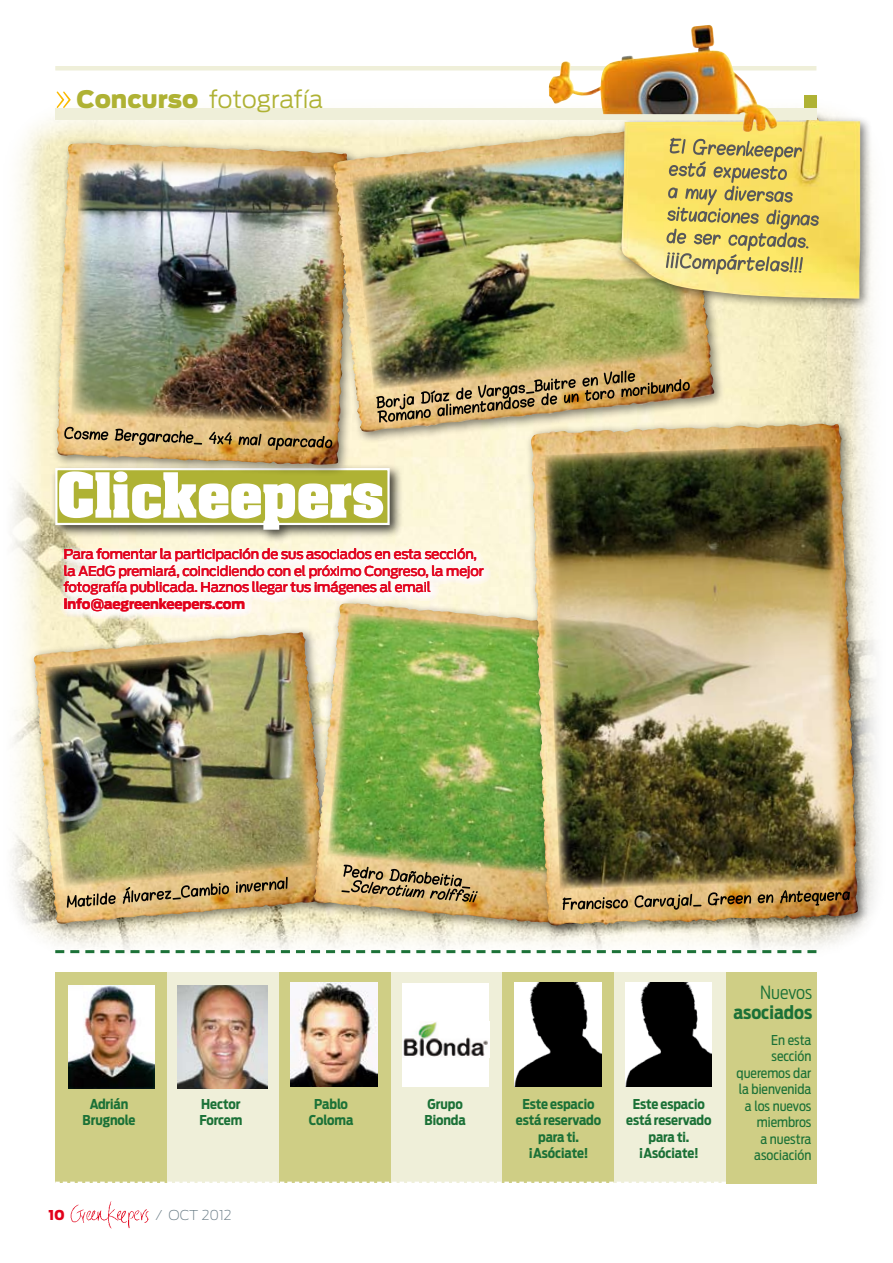
<style>
.page{position:relative;width:893px;height:1263px;background:#fff}
.page>*{position:absolute;margin:0;border:0;box-sizing:border-box;transform-origin:0 0}
.t1{font:700 52.95px "Aaron";color:#fff}
.t2{font:300 24px "Antenna";letter-spacing:-.02em;color:#afb234}
.t3{font:700 18px "Antenna Cond";color:#1b7137}
.t4{font:300 18px "Antenna Cond";color:#1b7137}
.t5{font:13.5px/16.5px "Antenna";letter-spacing:-.01em;color:#e2001a}
.t6{font:700 13.5px/16.5px "Antenna Cond";letter-spacing:-.005em;color:#1b7137;text-align:center}
.t7{font:13.5px/16.5px "Antenna Cond";color:#1b7137;text-align:right}
.t8{font:700 13.5px "Antenna";letter-spacing:-.01em;color:#e2001a}
.t9{font:200 13.5px "Antenna";color:#697c86}
.t10{font:900 13.5px "Antenna";color:#e2001a}
.s1{font-weight:900}
</style>
<div class="page">
<img style="left:70px;top:1201px;width:79px;height:28px">
<div style="left:55px;top:972px;width:761px;height:211px;background:#efefd9"></div>
<img style="left:11px;top:96px;width:865px;height:858px">
<div style="left:50px;top:463px;width:353px;height:80px;background:#000;opacity:.75"></div>
<div style="left:56px;top:469px;width:333px;height:55px;background:#afb234"></div>
<div style="left:55px;top:468px;width:335px;height:57px;border:2px solid #fff"></div>
<div style="left:57px;top:542px;width:437px;height:80px;background:#fff;opacity:.75"></div>
<svg style="left:55px;top:950px;width:761px;height:3px"></svg>
<div style="left:279px;top:972px;width:112px;height:211px;background:#cfce85"></div>
<div style="left:502px;top:972px;width:112px;height:211px;background:#cfce85"></div>
<div style="left:726px;top:972px;width:90px;height:211px;background:#cfce85"></div>
<div style="left:55px;top:972px;width:112px;height:211px;background:#cfce85"></div>
<img style="left:68px;top:985px;width:86px;height:104px">
<img style="left:177px;top:985px;width:91px;height:104px">
<div style="left:27px;top:626px;width:312px;height:309px;background:#000;opacity:.5"></div>
<img style="left:30px;top:632px;width:271px;height:293px">
<img style="left:45px;top:645px;width:262px;height:242px">
<div style="left:50px;top:136px;width:310px;height:340px;background:#000;opacity:.5"></div>
<img style="left:55px;top:143px;width:235px;height:323px">
<img style="left:71px;top:158px;width:256px;height:266px">
<div style="left:327px;top:119px;width:398px;height:324px;background:#000;opacity:.5"></div>
<img style="left:328px;top:126px;width:287px;height:307px">
<img style="left:351px;top:144px;width:341px;height:246px">
<div style="left:307px;top:596px;width:304px;height:340px;background:#000;opacity:.5"></div>
<img style="left:312px;top:602px;width:213px;height:320px">
<img style="left:327px;top:613px;width:198px;height:263px">
<div style="left:615px;top:109px;width:257px;height:201px;background:#000;opacity:.5"></div>
<img style="left:620px;top:116px;width:240px;height:183px">
<div style="left:55px;top:108px;width:761px;height:11px;background:#efefd9"></div>
<div style="left:55px;top:66px;width:761px;height:5px;background:#efefd9"></div>
<svg style="left:57px;top:92px;width:14px;height:16px"></svg>
<div style="left:804px;top:95px;width:12px;height:13px;background:#afb234"></div>
<img style="left:549px;top:25px;width:229px;height:107px">
<img style="left:376px;top:370px;width:314px;height:53px">
<img style="left:291px;top:982px;width:86px;height:104px">
<div style="left:403px;top:982px;width:86px;height:104px;background:#fff"></div>
<img style="left:403px;top:1022px;width:85px;height:35px">
<img style="left:514px;top:982px;width:87px;height:104px">
<img style="left:625px;top:982px;width:86px;height:104px">
<svg style="left:666px;top:138px;width:153px;height:136px;background:#d6c363"></svg>
<svg style="left:55px;top:1181px;width:671px;height:2px"></svg>
<svg style="left:64px;top:427px;width:268px;height:23px;background:#b99a63"></svg>
<div style="left:525px;top:417px;width:344px;height:520px;background:#000;opacity:.5"></div>
<img style="left:526px;top:424px;width:282px;height:503px">
<img style="left:545px;top:445px;width:301px;height:444px">
<img style="left:563px;top:890px;width:287px;height:20px">
<svg style="left:341px;top:865px;width:137px;height:37px;background:#b4996a"></svg>
<img style="left:67px;top:877px;width:221px;height:31px">
<h2 class="t2" style="left:77px;top:85px;width:248px"><span class="s1">Concurso</span> fotografía</h2>
<h1 class="t1" style="left:57px;top:450px;width:328px">Clickeepers</h1>
<p class="t5" style="left:64px;top:546px;width:421px">Para fomentar la participación de sus asociados en esta sección, la AEdG premiará, coincidiendo con el próximo Congreso, la mejor fotografía publicada. Haznos llegar tus imágenes al email</p>
<p class="t8" style="left:64px;top:596px;width:183px">info@aegreenkeepers.com</p>
<p class="t6" style="left:83px;top:1096px;width:54px">Adrián<br>Brugnole</p>
<p class="t6" style="left:199px;top:1095px;width:44px;text-align:left">Hector<br>Forcem</p>
<p class="t6" style="left:309px;top:1096px;width:46px">Pablo<br>Coloma</p>
<p class="t6" style="left:425px;top:1096px;width:43px;text-align:left">Grupo<br>Bionda</p>
<p class="t6" style="left:516px;top:1096px;width:87px">Este espacio está reservado para ti. ¡Asóciate!</p>
<p class="t6" style="left:626px;top:1096px;width:87px">Este espacio está reservado para ti. ¡Asóciate!</p>
<p class="t10" style="left:48px;top:1207px;width:18px">10</p>
<p class="t9" style="left:156px;top:1207px;width:77px">/ OCT 2012</p>
<h3 class="t4" style="left:760px;top:982px;width:53px">Nuevos</h3>
<h3 class="t3" style="left:733px;top:1002px;width:80px">asociados</h3>
<p class="t7" style="left:737px;top:1032px;width:76px">En esta sección queremos dar la bienvenida a los nuevos miembros<br>a nuestra asociación</p>
</div>
